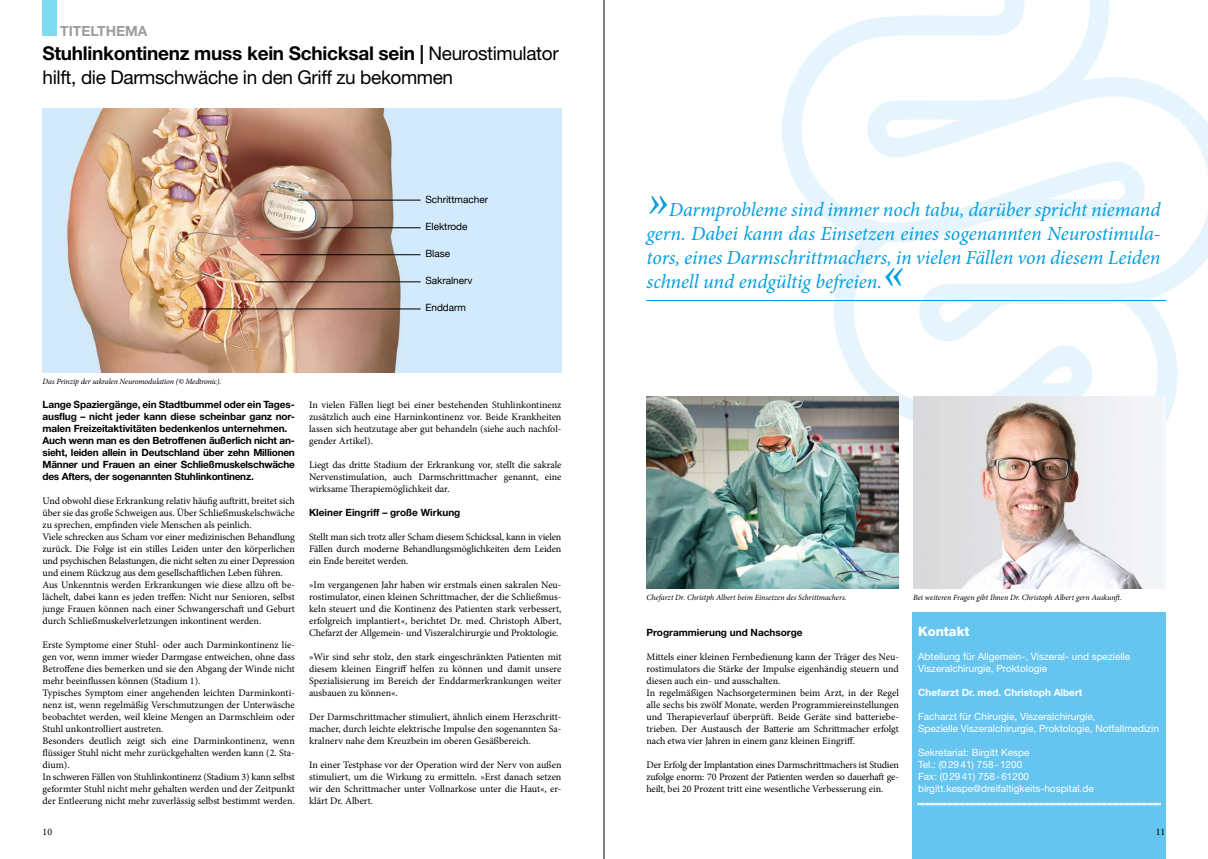
<style>
.page{position:relative;width:1208px;height:859px;background:#fff}
.page>*{position:absolute;margin:0;border:0;box-sizing:border-box;transform-origin:0 0}
.t1{font:italic 50px "Minion Pro";color:#009fe3}
.t2{font:italic 20px/24px "Minion Pro";letter-spacing:-.005em;color:#009fe3;text-align:justify}
.t3{font:19px/24px "Helvetica Neue";letter-spacing:-.02em;color:#000}
.t4{font:700 14px "Helvetica Neue";color:#9d9d9c}
.t5{font:800 13px "Helvetica Neue";color:#fff}
.t6{font:10px/12px "Minion Pro";letter-spacing:-.005em;color:#000;text-align:justify}
.t7{font:700 10px/12px "Helvetica Neue";letter-spacing:-.01em;color:#000}
.t8{font:10px/12px "Helvetica Neue";color:#fff}
.t9{font:10px "Helvetica Neue";color:#000}
.t10{font:700 10px "Helvetica Neue";color:#fff}
.t11{font:italic 8px "Minion Pro";letter-spacing:-.01em;color:#000}
.s1{font-weight:700}
</style>
<div class="page">
<img style="left:43px;top:108px;width:518px;height:264px">
<img style="left:782px;top:0;width:426px;height:456px">
<div style="left:912px;top:612px;width:253px;height:247px;background:#66c5ee"></div>
<img style="left:646px;top:396px;width:253px;height:192px">
<svg style="left:917px;top:802px;width:243px;height:4px"></svg>
<div style="left:43px;top:0;width:14px;height:36px;background:#80daf0"></div>
<hr style="left:298px;top:200px;width:122px;height:1px;background:#000">
<hr style="left:320px;top:228px;width:100px;height:1px;background:#000">
<hr style="left:260px;top:254px;width:160px;height:1px;background:#000">
<hr style="left:255px;top:282px;width:165px;height:1px;background:#000">
<hr style="left:199px;top:309px;width:221px;height:1px;background:#000">
<img style="left:913px;top:396px;width:252px;height:192px">
<svg style="left:647px;top:300px;width:518px;height:1px"></svg>
<hr style="left:604px;top:0;width:1px;height:859px;background:#000">
<h3 class="t4" style="left:60px;top:22px;width:89px">TITELTHEMA</h3>
<h3 class="t3" style="left:43px;top:41px;width:518px"><span class="s1">Stuhlinkontinenz muss kein Schicksal sein |</span> Neurostimulator hilft, die Darmschwäche in den Griff zu bekommen</h3>
<p class="t9" style="left:425px;top:192px;width:64px">Schrittmacher</p>
<p class="t9" style="left:425px;top:219px;width:44px">Elektrode</p>
<p class="t9" style="left:425px;top:246px;width:26px">Blase</p>
<p class="t9" style="left:425px;top:273px;width:49px">Sakralnerv</p>
<p class="t9" style="left:425px;top:300px;width:42px">Enddarm</p>
<p class="t11" style="left:43px;top:376px;width:180px">Das Prinzip der sakralen Neuromodulation (© Medtronic).</p>
<p class="t7" style="left:43px;top:398px;width:254px">Lange Spaziergänge, ein Stadtbummel oder ein Tages&shy;ausflug – nicht jeder kann diese scheinbar ganz nor&shy;malen Freizeitaktivitäten bedenkenlos unternehmen.<br>Auch wenn man es den Betroffenen äußerlich nicht an&shy;sieht, leiden allein in Deutschland über zehn Millionen Männer und Frauen an einer Schließmuskelschwäche des Afters, der sogenannten Stuhlinkontinenz.</p>
<p class="t6" style="left:43px;top:495px;width:254px;text-align:left">Und obwohl diese Erkrankung relativ häufig auftritt, breitet sich über sie das große Schweigen aus. Über Schließmuskelschwäche zu sprechen, empfinden viele Menschen als peinlich.<br>Viele schrecken aus Scham vor einer medizinischen Behandlung zurück. Die Folge ist ein stilles Leiden unter den körperlichen und psychischen Belastungen, die nicht selten zu einer Depression und einem Rückzug aus dem gesellschaftlichen Leben führen.<br>Aus Unkenntnis werden Erkrankungen wie diese allzu oft be&shy;lächelt, dabei kann es jeden treffen: Nicht nur Senioren, selbst junge Frauen können nach einer Schwangerschaft und Geburt durch Schließmuskelverletzungen inkontinent werden.</p>
<p class="t6" style="left:43px;top:639px;width:254px;text-align:left">Erste Symptome einer Stuhl- oder auch Darminkontinenz lie&shy;gen vor, wenn immer wieder Darmgase entweichen, ohne dass Betroffene dies bemerken und sie den Abgang der Winde nicht mehr beeinflussen können (Stadium 1).<br>Typisches Symptom einer angehenden leichten Darminkonti&shy;nenz ist, wenn regelmäßig Verschmutzungen der Unterwäsche beobachtet werden, weil kleine Mengen an Darmschleim oder Stuhl unkontrolliert austreten.<br>Besonders deutlich zeigt sich eine Darminkontinenz, wenn flüssiger Stuhl nicht mehr zurückgehalten werden kann (2. Sta&shy;dium).<br>In schweren Fällen von Stuhlinkontinenz (Stadium 3) kann selbst geformter Stuhl nicht mehr gehalten werden und der Zeitpunkt der Entleerung nicht mehr zuverlässig selbst bestimmt werden.</p>
<p class="t6" style="left:309px;top:399px;width:254px">In vielen Fällen liegt bei einer bestehenden Stuhlinkontinenz zusätzlich auch eine Harninkontinenz vor. Beide Krankheiten lassen sich heutzutage aber gut behandeln (siehe auch nachfol&shy;gender Artikel).</p>
<p class="t6" style="left:309px;top:459px;width:254px">Liegt das dritte Stadium der Erkrankung vor, stellt die sakrale Nervenstimulation, auch Darmschrittmacher genannt, eine wirksame Therapiemöglichkeit dar.</p>
<p class="t7" style="left:309px;top:506px;width:153px">Kleiner Eingriff – große Wirkung</p>
<p class="t6" style="left:309px;top:531px;width:254px">Stellt man sich trotz aller Scham diesem Schicksal, kann in vielen Fällen durch moderne Behandlungsmöglichkeiten dem Leiden ein Ende bereitet werden.</p>
<p class="t6" style="left:309px;top:579px;width:254px">»Im vergangenen Jahr haben wir erstmals einen sakralen Neu&shy;rostimulator, einen kleinen Schrittmacher, der die Schließmus&shy;keln steuert und die Kontinenz des Patienten stark verbessert, erfolgreich implantiert«, berichtet Dr. med. Christoph Albert, Chefarzt der Allgemein- und Viszeralchirurgie und Proktologie.</p>
<p class="t6" style="left:309px;top:651px;width:254px">»Wir sind sehr stolz, den stark eingeschränkten Patienten mit diesem kleinen Eingriff helfen zu können und damit unsere Spezialisierung im Bereich der Enddarmerkrankungen weiter ausbauen zu können«.</p>
<p class="t6" style="left:309px;top:711px;width:254px">Der Darmschrittmacher stimuliert, ähnlich einem Herzschritt&shy;macher, durch leichte elektrische Impulse den sogenannten Sa&shy;kralnerv nahe dem Kreuzbein im oberen Gesäßbereich.</p>
<p class="t6" style="left:309px;top:759px;width:254px">In einer Testphase vor der Operation wird der Nerv von außen stimuliert, um die Wirkung zu ermitteln. »Erst danach setzen wir den Schrittmacher unter Vollnarkose unter die Haut«, er&shy;klärt Dr. Albert.</p>
<h1 class="t1" style="left:646px;top:166px;width:24px">»</h1>
<h2 class="t2" style="left:646px;top:198px;width:515px;text-indent:22px">Darmprobleme sind immer noch tabu, darüber spricht niemand gern. Dabei kann das Einsetzen eines sogenannten Neurostimula&shy;tors, eines Darmschrittmachers, in vielen Fällen von diesem Leiden schnell und endgültig befreien.</h2>
<h1 class="t1" style="left:882px;top:238px;width:24px">«</h1>
<p class="t11" style="left:646px;top:592px;width:202px">Chefarzt Dr. Christph Albert beim Einsetzen des Schrittmachers.</p>
<p class="t7" style="left:646px;top:626px;width:158px">Programmierung und Nachsorge</p>
<p class="t6" style="left:646px;top:651px;width:254px;text-align:left">Mittels einer kleinen Fernbedienung kann der Träger des Neu&shy;rostimulators die Stärke der Impulse eigenhändig steuern und diesen auch ein- und ausschalten.<br>In regelmäßigen Nachsorgeterminen beim Arzt, in der Regel alle sechs bis zwölf Monate, werden Programmiereinstellungen und Therapieverlauf überprüft. Beide Geräte sind batteriebe&shy;trieben. Der Austausch der Batterie am Schrittmacher erfolgt nach etwa vier Jahren in einem ganz kleinen Eingriff.</p>
<p class="t6" style="left:646px;top:759px;width:254px">Der Erfolg der Implantation eines Darmschrittmachers ist Studien zufolge enorm: 70 Prozent der Patienten werden so dauerhaft ge&shy;heilt, bei 20 Prozent tritt eine wesentliche Verbesserung ein.</p>
<p class="t11" style="left:913px;top:592px;width:210px">Bei weiteren Fragen gibt Ihnen Dr. Christoph Albert gern Auskunft.</p>
<h3 class="t5" style="left:918px;top:624px;width:53px">Kontakt</h3>
<p class="t8" style="left:918px;top:650px;width:214px">Abteilung für Allgemein-, Viszeral- und spezielle<br>Viszeralchirurgie, Proktologie</p>
<p class="t10" style="left:918px;top:686px;width:166px">Chefarzt Dr. med. Christoph Albert</p>
<p class="t8" style="left:918px;top:710px;width:242px">Facharzt für Chirurgie, Viszeralchirurgie,<br>Spezielle Viszeralchirurgie, Proktologie, Notfallmedizin</p>
<p class="t8" style="left:918px;top:746px;width:177px">Sekretariat: Birgitt Kespe<br>Tel.: (02941) 758-1200<br>Fax: (02941) 758-61200 birgitt.kespe@dreifaltigkeits-hospital.de</p>
<p class="t6" style="left:43px;top:826px;width:11px">10</p>
<p class="t6" style="left:1155px;top:826px;width:11px">11</p>
</div>
